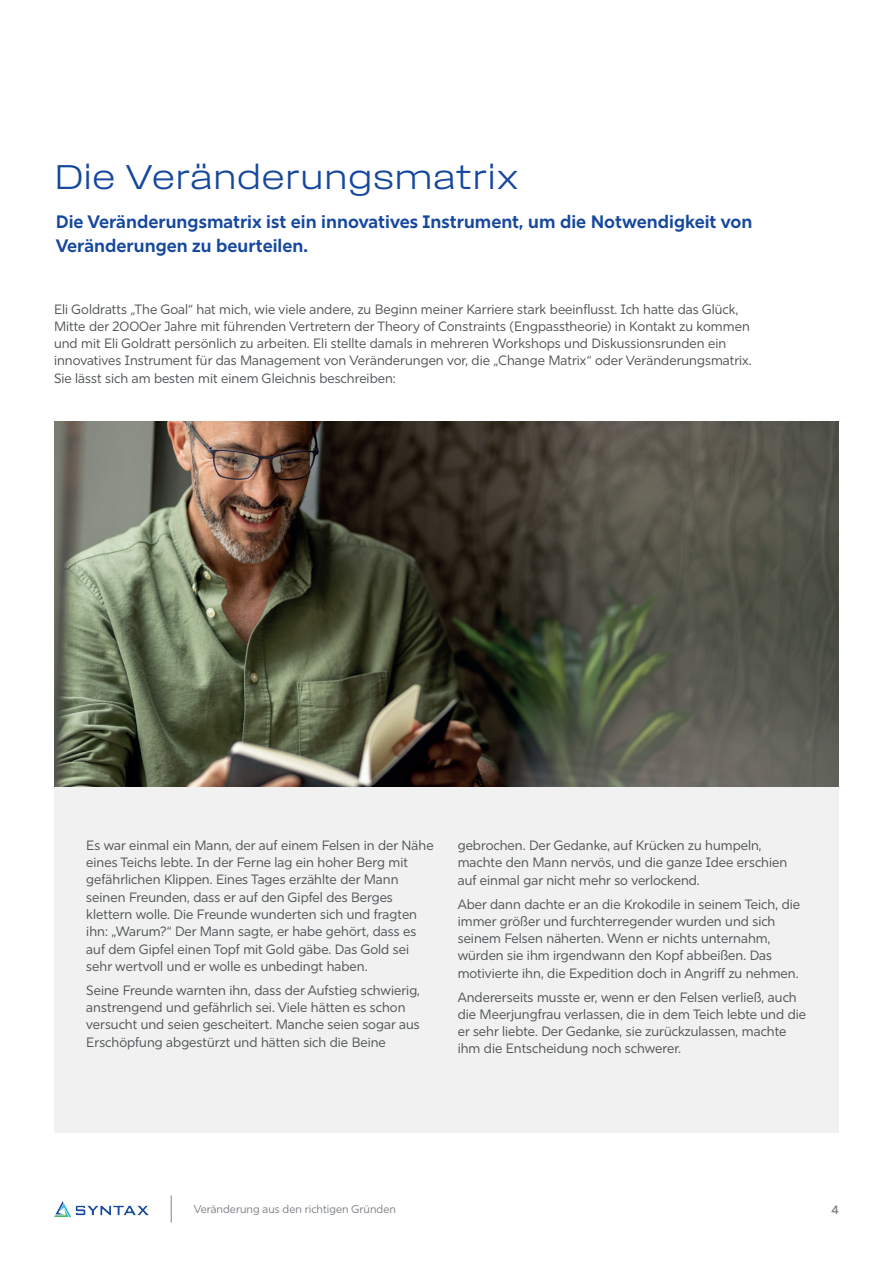
<style>
.page{position:relative;width:893px;height:1263px;background:#fff}
.page>*{position:absolute;margin:0;border:0;box-sizing:border-box;transform-origin:0 0}
.t1{font:36px "Field Gothic No.71 Light Wide";color:#15489d}
.t2{font:700 18px/24px "Rig Sans";color:#15489d}
.t3{font:13.5px/17.2px "Rig Sans";color:#505457}
.t4{font:600 12px "Rig Sans";color:#7e8287}
.t5{font:11.25px "Rig Sans";color:#7e8287}
</style>
<div class="page">
<img style="left:54px;top:1201px;width:95px;height:15px">
<svg style="left:171px;top:1195px;width:1px;height:27px"></svg>
<div style="left:54px;top:422px;width:785px;height:710px;background:#f0f1f0"></div>
<img style="left:54px;top:422px;width:785px;height:364px">
<h1 class="t1" style="left:54px;top:157px;width:467px">Die Veränderungsmatrix</h1>
<h2 class="t2" style="left:56px;top:210px;width:698px">Die Veränderungsmatrix ist ein innovatives Instrument, um die Notwendigkeit von<br>Veränderungen zu beurteilen.</h2>
<p class="t3" style="left:54px;top:300px;width:699px">Eli Goldratts „The Goal“ hat mich, wie viele andere, zu Beginn meiner Karriere stark beeinflusst. Ich hatte das Glück, Mitte der 2000er Jahre mit führenden Vertretern der Theory of Constraints (Engpasstheorie) in Kontakt zu kommen und mit Eli Goldratt persönlich zu arbeiten. Eli stellte damals in mehreren Workshops und Diskussionsrunden ein innovatives Instrument für das Management von Veränderungen vor, die „Change Matrix“ oder Veränderungsmatrix.<br>Sie lässt sich am besten mit einem Gleichnis beschreiben:</p>
<p class="t3" style="left:86px;top:837px;width:349px">Es war einmal ein Mann, der auf einem Felsen in der Nähe eines Teichs lebte. In der Ferne lag ein hoher Berg mit gefährlichen Klippen. Eines Tages erzählte der Mann seinen Freunden, dass er auf den Gipfel des Berges klettern wolle. Die Freunde wunderten sich und fragten ihn: „Warum?“ Der Mann sagte, er habe gehört, dass es auf dem Gipfel einen Topf mit Gold gäbe. Das Gold sei sehr wertvoll und er wolle es unbedingt haben.</p>
<p class="t3" style="left:86px;top:981px;width:335px">Seine Freunde warnten ihn, dass der Aufstieg schwierig, anstrengend und gefährlich sei. Viele hätten es schon versucht und seien gescheitert. Manche seien sogar aus Erschöpfung abgestürzt und hätten sich die Beine</p>
<p class="t3" style="left:458px;top:837px;width:331px">gebrochen. Der Gedanke, auf Krücken zu humpeln, machte den Mann nervös, und die ganze Idee erschien auf einmal gar nicht mehr so verlockend.</p>
<p class="t3" style="left:458px;top:895px;width:344px">Aber dann dachte er an die Krokodile in seinem Teich, die immer größer und furchterregender wurden und sich seinem Felsen näherten. Wenn er nichts unternahm, würden sie ihm irgendwann den Kopf abbeißen. Das motivierte ihn, die Expedition doch in Angriff zu nehmen.</p>
<p class="t3" style="left:458px;top:988px;width:350px">Andererseits musste er, wenn er den Felsen verließ, auch die Meerjungfrau verlassen, die in dem Teich lebte und die er sehr liebte. Der Gedanke, sie zurückzulassen, machte ihm die Entscheidung noch schwerer.</p>
<p class="t5" style="left:194px;top:1202px;width:204px">Veränderung aus den richtigen Gründen</p>
<p class="t4" style="left:832px;top:1202px;width:9px">4</p>
</div>
